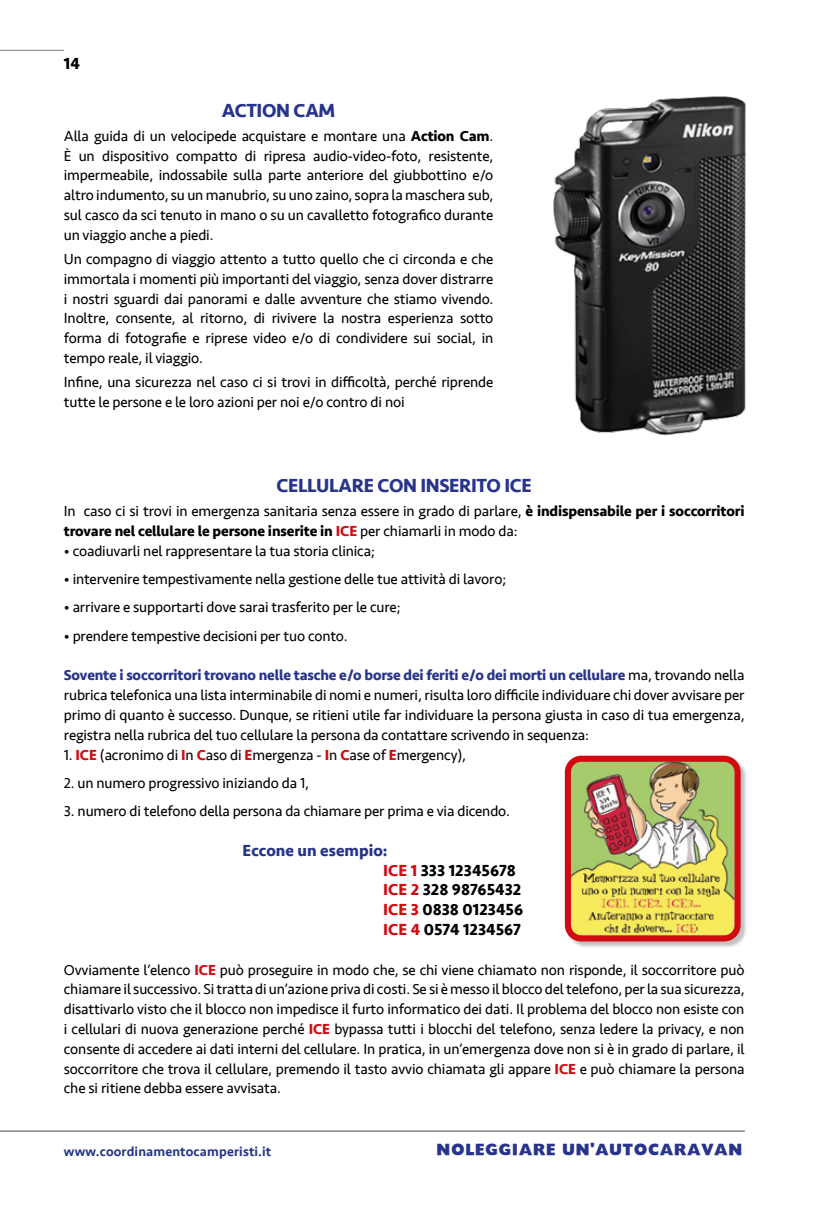
<style>
.page{position:relative;width:830px;height:1212px;background:#fff}
.page>*{position:absolute;margin:0;border:0;box-sizing:border-box;transform-origin:0 0}
.t1{font:700 19.5px "Seravek";letter-spacing:-.02em;color:#28348b}
.t2{font:700 16.5px/19.8px "Seravek";color:#000}
.t3{font:15px/19.8px "Seravek";letter-spacing:-.01em;color:#000;text-align:justify}
.t4{font:15px "Headline NEWS";letter-spacing:.025em;color:#28348b}
.t5{font:500 13.5px "Seravek";letter-spacing:.01em;color:#243588}
.s1{font-weight:700}
.s2{font-weight:700;color:#d20a11}
.s3{font-weight:700;color:#28348b}
.s4{color:#28348b}
.s5{color:#d20a11}
</style>
<div class="page">
<hr style="left:0;top:50px;width:64px;height:1px;background:#878787">
<hr style="left:0;top:1130px;width:744px;height:2px;background:#878787">
<div style="left:565px;top:757px;width:182px;height:191px;background:#000;opacity:.24"></div>
<img style="left:571px;top:763px;width:162px;height:171px">
<div style="left:564px;top:756px;width:176px;height:185px;border:6px solid #d20a11;border-radius:13px"></div>
<img style="left:553px;top:96px;width:193px;height:340px">
<p class="t2" style="left:64px;top:54px;width:18px">14</p>
<h1 class="t1" style="left:222px;top:95px;width:115px">ACTION CAM</h1>
<p class="t3" style="left:64px;top:126px;width:431px">Alla guida di un velocipede acquistare e montare una <span class="s1">Action Cam</span>.<br>È un dispositivo compatto di ripresa audio-video-foto, resistente, impermeabile, indossabile sulla parte anteriore del giubbottino e/o altro indumento, su un manubrio, su uno zaino, sopra la maschera sub, sul casco da sci tenuto in mano o su un cavalletto fotografico durante un viaggio anche a piedi.</p>
<p class="t3" style="left:64px;top:249px;width:431px">Un compagno di viaggio attento a tutto quello che ci circonda e che immortala i momenti più importanti del viaggio, senza dover distrarre i nostri sguardi dai panorami e dalle avventure che stiamo vivendo.<br>Inoltre, consente, al ritorno, di rivivere la nostra esperienza sotto forma di fotografie e riprese video e/o di condividere sui social, in tempo reale, il viaggio.</p>
<p class="t3" style="left:64px;top:372px;width:431px">Infine, una sicurezza nel caso ci si trovi in difficoltà, perché riprende tutte le persone e le loro azioni per noi e/o contro di noi</p>
<h1 class="t1" style="left:276px;top:470px;width:257px">CELLULARE CON INSERITO ICE</h1>
<p class="t3" style="left:64px;top:501px;width:681px">In caso ci si trovi in emergenza sanitaria senza essere in grado di parlare, <span class="s1">è indispensabile per i soccorritori trovare nel cellulare le persone inserite in</span> <span class="s2">ICE</span> per chiamarli in modo da:</p>
<p class="t3" style="left:64px;top:541px;width:312px">• coadiuvarli nel rappresentare la tua storia clinica;</p>
<p class="t3" style="left:64px;top:569px;width:443px">• intervenire tempestivamente nella gestione delle tue attività di lavoro;</p>
<p class="t3" style="left:64px;top:597px;width:338px">• arrivare e supportarti dove sarai trasferito per le cure;</p>
<p class="t3" style="left:64px;top:626px;width:285px">• prendere tempestive decisioni per tuo conto.</p>
<p class="t3" style="left:64px;top:665px;width:682px"><span class="s3">Sovente i soccorritori trovano nelle tasche e/o borse dei feriti e/o dei morti un cellulare</span> ma, trovando nella rubrica telefonica una lista interminabile di nomi e numeri, risulta loro difficile individuare chi dover avvisare per primo di quanto è successo. Dunque, se ritieni utile far individuare la persona giusta in caso di tua emergenza, registra nella rubrica del tuo cellulare la persona da contattare scrivendo in sequenza:</p>
<p class="t3" style="left:64px;top:745px;width:403px">1. <span class="s2">ICE</span> (acronimo di <span class="s2">I</span>n <span class="s2">C</span>aso di <span class="s2">E</span>mergenza - <span class="s2">I</span>n <span class="s2">C</span>ase of <span class="s2">E</span>mergency),</p>
<p class="t3" style="left:64px;top:773px;width:246px">2. un numero progressivo iniziando da 1,</p>
<p class="t3" style="left:64px;top:801px;width:447px">3. numero di telefono della persona da chiamare per prima e via dicendo.</p>
<p class="t2" style="left:383px;top:840px;width:141px;text-indent:-140px"><span class="s4">Eccone un esempio:<br></span><span class="s5">ICE 1</span> 333 12345678<br><span class="s5">ICE 2</span> 328 98765432<br><span class="s5">ICE 3</span> 0838 0123456<br><span class="s5">ICE 4</span> 0574 1234567</p>
<p class="t3" style="left:64px;top:960px;width:682px">Ovviamente l’elenco <span class="s2">ICE</span> può proseguire in modo che, se chi viene chiamato non risponde, il soccorritore può chiamare il successivo. Si tratta di un’azione priva di costi. Se si è messo il blocco del telefono, per la sua sicurezza, disattivarlo visto che il blocco non impedisce il furto informatico dei dati. Il problema del blocco non esiste con i cellulari di nuova generazione perché <span class="s2">ICE</span> bypassa tutti i blocchi del telefono, senza ledere la privacy, e non consente di accedere ai dati interni del cellulare. In pratica, in un’emergenza dove non si è in grado di parlare, il soccorritore che trova il cellulare, premendo il tasto avvio chiamata gli appare <span class="s2">ICE</span> e può chiamare la persona che si ritiene debba essere avvisata.</p>
<p class="t5" style="left:64px;top:1143px;width:209px">www.coordinamentocamperisti.it</p>
<p class="t4" style="left:436px;top:1143px;width:308px">NOLEGGIARE UN'AUTOCARAVAN</p>
</div>
